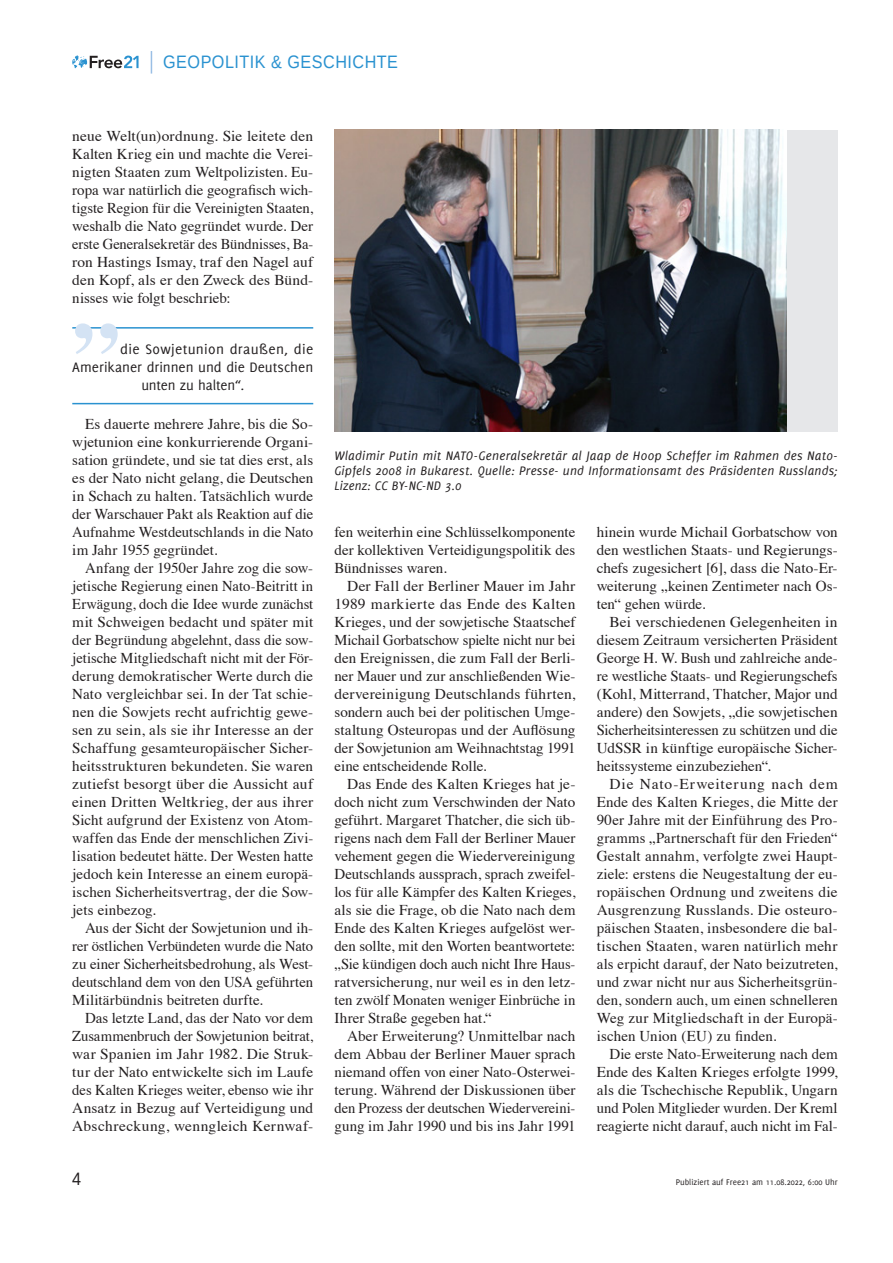
<style>
.page{position:relative;width:893px;height:1263px;background:#fff}
.page>*{position:absolute;margin:0;border:0;box-sizing:border-box;transform-origin:0 0}
.t1{font:700 91.5px "Times";color:#d4e3f4}
.t2{font:18px "Liberation Sans";letter-spacing:.03em;color:#2a92d0;scale:.9 1}
.t3{font:18px "Liberation Sans";color:#231f20;scale:.9 1}
.t4{font:15px/18px "Times";color:#231f20;text-align:justify}
.t5{font:15px "Delicious";color:#231f20}
.t6{font:15px "Delicious";letter-spacing:.02em;color:#231f20}
.t7{font:italic 13.5px/15px "Delicious";letter-spacing:.015em;color:#231f20;text-align:justify}
.t8{font:9px "Delicious";color:#231f20}
</style>
<div class="page">
<svg style="left:72px;top:55px;width:67px;height:13px"></svg>
<svg style="left:151px;top:51px;width:1px;height:23px"></svg>
<hr style="left:72px;top:327px;width:241px;height:2px;background:#2a92d0">
<hr style="left:72px;top:403px;width:241px;height:1px;background:#2a92d0">
<div style="left:334px;top:130px;width:504px;height:301px;background:#e6e7e9"></div>
<img style="left:334px;top:130px;width:452px;height:301px">
<p class="t2" style="left:163px;top:51px;width:262px">GEOPOLITIK &amp; GESCHICHTE</p>
<p class="t4" style="left:72px;top:126px;width:242px">neue Welt(un)ordnung. Sie leitete den Kalten Krieg ein und machte die Verei&shy;nigten Staaten zum Weltpolizisten. Eu&shy;ropa war natürlich die geografisch wich&shy;tigste Region für die Vereinigten Staaten, weshalb die Nato gegründet wurde. Der erste Generalsekretär des Bündnisses, Ba&shy;ron Hastings Ismay, traf den Nagel auf den Kopf, als er den Zweck des Bünd&shy;nisses wie folgt beschrieb:</p>
<h1 class="t1" style="left:72px;top:219px;width:49px">„</h1>
<p class="t6" style="left:120px;top:341px;width:194px">die Sowjetunion draußen, die</p>
<p class="t5" style="left:72px;top:359px;width:242px">Amerikaner drinnen und die Deutschen</p>
<p class="t5" style="left:141px;top:377px;width:104px">unten zu halten“.</p>
<p class="t4" style="left:72px;top:414px;width:242px;text-indent:13px">Es dauerte mehrere Jahre, bis die So&shy;wjetunion eine konkurrierende Organi&shy;sation gründete, und sie tat dies erst, als es der Nato nicht gelang, die Deutschen in Schach zu halten. Tatsächlich wurde der Warschauer Pakt als Reaktion auf die Aufnahme Westdeutschlands in die Nato im Jahr 1955 gegründet.</p>
<p class="t4" style="left:72px;top:558px;width:242px;text-indent:13px">Anfang der 1950er Jahre zog die sow&shy;jetische Regierung einen Nato-Beitritt in Erwägung, doch die Idee wurde zunächst mit Schweigen bedacht und später mit der Begründung abgelehnt, dass die sow&shy;jetische Mitgliedschaft nicht mit der För&shy;derung demokratischer Werte durch die Nato vergleichbar sei. In der Tat schie&shy;nen die Sowjets recht aufrichtig gewe&shy;sen zu sein, als sie ihr Interesse an der Schaffung gesamteuropäischer Sicher&shy;heitsstrukturen bekundeten. Sie waren zutiefst besorgt über die Aussicht auf einen Dritten Weltkrieg, der aus ihrer Sicht aufgrund der Existenz von Atom&shy;waffen das Ende der menschlichen Zivi&shy;lisation bedeutet hätte. Der Westen hatte jedoch kein Interesse an einem europä&shy;ischen Sicherheitsvertrag, der die Sow&shy;jets einbezog.</p>
<p class="t4" style="left:72px;top:918px;width:242px;text-indent:13px">Aus der Sicht der Sowjetunion und ih&shy;rer östlichen Verbündeten wurde die Nato zu einer Sicherheitsbedrohung, als West&shy;deutschland dem von den USA geführten Militärbündnis beitreten durfte.</p>
<p class="t4" style="left:72px;top:1008px;width:242px;text-indent:13px">Das letzte Land, das der Nato vor dem Zusammenbruch der Sowjetunion beitrat, war Spanien im Jahr 1982. Die Struk&shy;tur der Nato entwickelte sich im Laufe des Kalten Krieges weiter, ebenso wie ihr Ansatz in Bezug auf Verteidigung und Abschreckung, wenngleich Kernwaf-</p>
<p class="t7" style="left:334px;top:448px;width:505px">Wladimir Putin mit NATO-Generalsekretär al Jaap de Hoop Scheffer im Rahmen des Nato-Gipfels 2008 in Bukarest. Quelle: Presse- und Informationsamt des Präsidenten Russlands; Lizenz: CC BY-NC-ND 3.0</p>
<p class="t4" style="left:334px;top:522px;width:242px">fen weiterhin eine Schlüsselkomponente der kollektiven Verteidigungspolitik des Bündnisses waren.</p>
<p class="t4" style="left:334px;top:576px;width:242px;text-indent:13px">Der Fall der Berliner Mauer im Jahr 1989 markierte das Ende des Kalten Krieges, und der sowjetische Staatschef Michail Gorbatschow spielte nicht nur bei den Ereignissen, die zum Fall der Berli&shy;ner Mauer und zur anschließenden Wie&shy;dervereinigung Deutschlands führten, sondern auch bei der politischen Umge&shy;staltung Osteuropas und der Auflösung der Sowjetunion am Weihnachtstag 1991 eine entscheidende Rolle.</p>
<p class="t4" style="left:334px;top:774px;width:242px;text-indent:13px">Das Ende des Kalten Krieges hat je&shy;doch nicht zum Verschwinden der Nato geführt. Margaret Thatcher, die sich üb&shy;rigens nach dem Fall der Berliner Mauer vehement gegen die Wiedervereinigung Deutschlands aussprach, sprach zweifel&shy;los für alle Kämpfer des Kalten Krieges, als sie die Frage, ob die Nato nach dem Ende des Kalten Krieges aufgelöst wer&shy;den sollte, mit den Worten beantwortete: „Sie kündigen doch auch nicht Ihre Haus&shy;ratversicherung, nur weil es in den letz&shy;ten zwölf Monaten weniger Einbrüche in Ihrer Straße gegeben hat.“</p>
<p class="t4" style="left:334px;top:1026px;width:242px;text-indent:13px">Aber Erweiterung? Unmittelbar nach dem Abbau der Berliner Mauer sprach niemand offen von einer Nato-Osterwei&shy;terung. Während der Diskussionen über den Prozess der deutschen Wiedervereini&shy;gung im Jahr 1990 und bis ins Jahr 1991</p>
<p class="t4" style="left:597px;top:522px;width:242px">hinein wurde Michail Gorbatschow von den westlichen Staats- und Regierungs&shy;chefs zugesichert [6], dass die Nato-Er&shy;weiterung „keinen Zentimeter nach Os&shy;ten“ gehen würde.</p>
<p class="t4" style="left:597px;top:612px;width:242px;text-indent:13px">Bei verschiedenen Gelegenheiten in diesem Zeitraum versicherten Präsident George H. W. Bush und zahlreiche ande&shy;re westliche Staats- und Regierungschefs (Kohl, Mitterrand, Thatcher, Major und andere) den Sowjets, „die sowjetischen Sicherheitsinteressen zu schützen und die UdSSR in künftige europäische Sicher&shy;heitssysteme einzubeziehen“.</p>
<p class="t4" style="left:597px;top:774px;width:242px;text-indent:13px">Die Nato-Erweiterung nach dem Ende des Kalten Krieges, die Mitte der 90er Jahre mit der Einführung des Pro&shy;gramms „Partnerschaft für den Frieden“ Gestalt annahm, verfolgte zwei Haupt&shy;ziele: erstens die Neugestaltung der eu&shy;ropäischen Ordnung und zweitens die Ausgrenzung Russlands. Die osteuro&shy;päischen Staaten, insbesondere die bal&shy;tischen Staaten, waren natürlich mehr als erpicht darauf, der Nato beizutreten, und zwar nicht nur aus Sicherheitsgrün&shy;den, sondern auch, um einen schnelleren Weg zur Mitgliedschaft in der Europä&shy;ischen Union (EU) zu finden.</p>
<p class="t4" style="left:597px;top:1044px;width:242px;text-indent:13px">Die erste Nato-Erweiterung nach dem Ende des Kalten Krieges erfolgte 1999, als die Tschechische Republik, Ungarn und Polen Mitglieder wurden. Der Kreml reagierte nicht darauf, auch nicht im Fal-</p>
<p class="t3" style="left:72px;top:1168px;width:12px">4</p>
<p class="t8" style="left:676px;top:1177px;width:163px">Publiziert auf Free21 am 11.08.2022, 6:00 Uhr</p>
</div>
